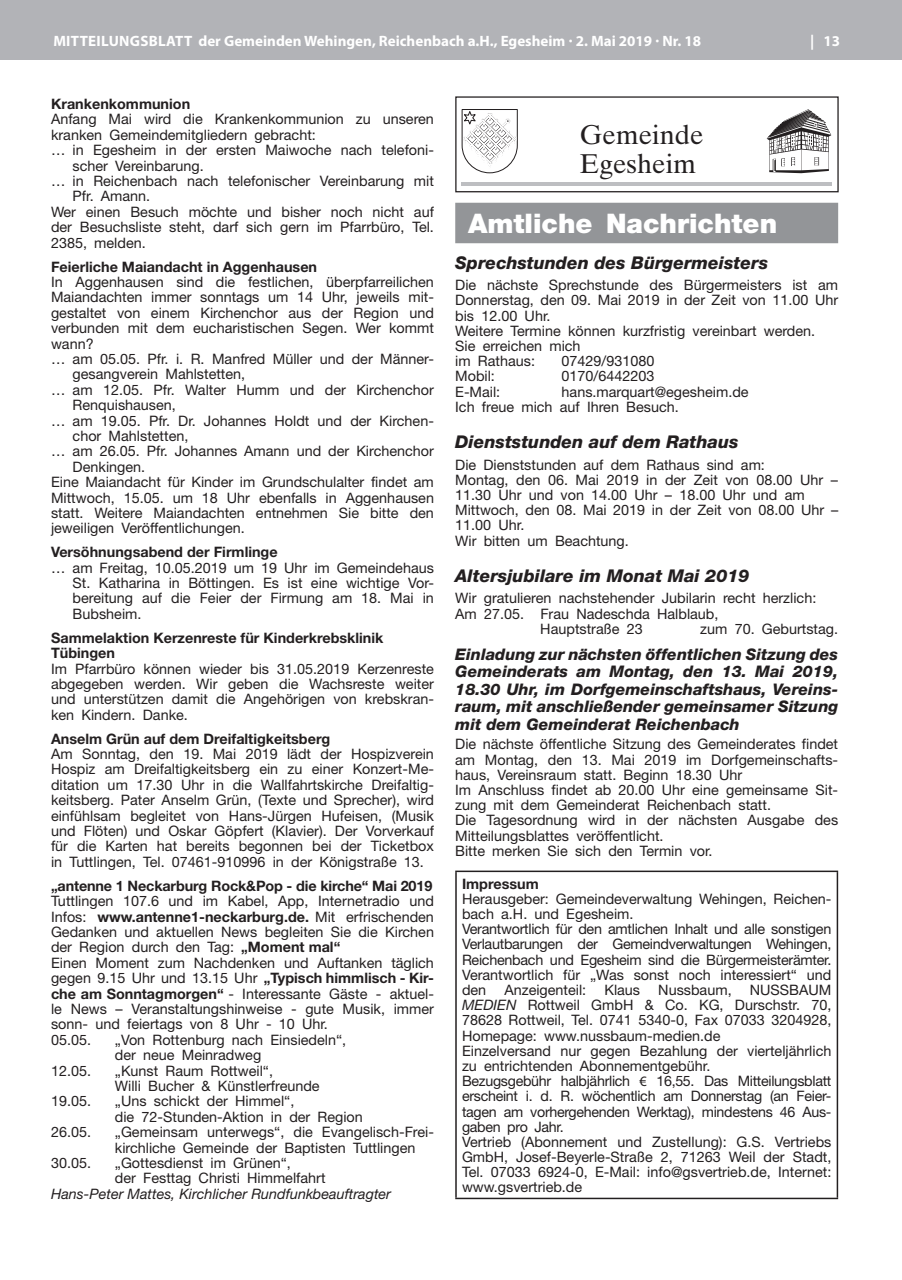
<style>
.page{position:relative;width:902px;height:1280px;background:#fff}
.page>*{position:absolute;margin:0;border:0;box-sizing:border-box;transform-origin:0 0}
.t1{font:27.15px/28.8px "Times Ten";color:#231f20}
.t2{font:900 27px "Helvetica Neue";color:#fff}
.t3{font:italic 800 17.55px "Helvetica Neue";color:#231f20}
.t4{font:italic 800 16.05px/17.5px "Helvetica Neue";color:#231f20;text-align:justify}
.t5{font:700 15px "Myriad Pro";color:#fff}
.t6{font:14.4px/15.1px "Helvetica Neue";color:#231f20}
.t7{font:14.4px/15.1px "Helvetica Neue";letter-spacing:-.02em;color:#231f20}
.t8{font:700 14.4px/15.5px "Helvetica Neue";color:#231f20}
.t9{font:italic 14.4px "Helvetica Neue";color:#231f20}
.s1{font-weight:700}
.s2{font-style:italic}
.s3{font-family:"Myriad Pro"}
</style>
<div class="page">
<div style="left:0;top:0;width:901px;height:60px;background:#b2b3b7"></div>
<div style="left:455px;top:203px;width:383px;height:40px;background:#939598"></div>
<div style="left:455px;top:96px;width:383px;height:96px;border:1px solid #231f20"></div>
<svg style="left:766px;top:109px;width:65px;height:64px"></svg>
<svg style="left:461px;top:109px;width:57px;height:65px"></svg>
<hr style="left:461px;top:183px;width:371px;height:3px;background:#bdbec1">
<hr style="left:455px;top:870px;width:383px;height:2px;background:#231f20">
<hr style="left:455px;top:872px;width:1px;height:326px;background:#231f20">
<hr style="left:836px;top:872px;width:2px;height:326px;background:#231f20">
<hr style="left:455px;top:1198px;width:383px;height:1px;background:#231f20">
<p class="t5" style="left:53px;top:31px;width:649px">MITTEILUNGSBLATT der Gemeinden Wehingen, Reichenbach a.H., Egesheim · 2. Mai 2019 · Nr. 18</p>
<p class="t5" style="left:810px;top:31px;width:31px">| 13</p>
<p class="t8" style="left:51px;top:96px;width:141px">Krankenkommunion</p>
<p class="t6" style="left:51px;top:112px;width:384px">Anfang Mai wird die Krankenkommunion zu unseren</p>
<p class="t6" style="left:51px;top:127px;width:266px">kranken Gemeindemitgliedern gebracht:</p>
<p class="t6" style="left:51px;top:142px;width:384px">… in Egesheim in der ersten Maiwoche nach telefoni-</p>
<p class="t6" style="left:73px;top:158px;width:133px">scher Vereinbarung.</p>
<p class="t6" style="left:51px;top:173px;width:384px">… in Reichenbach nach telefonischer Vereinbarung mit</p>
<p class="t6" style="left:73px;top:189px;width:79px">Pfr. Amann.</p>
<p class="t6" style="left:51px;top:204px;width:384px">Wer einen Besuch möchte und bisher noch nicht auf</p>
<p class="t6" style="left:51px;top:219px;width:384px">der Besuchsliste steht, darf sich gern im Pfarrbüro, Tel.</p>
<p class="t6" style="left:51px;top:235px;width:96px">2385, melden.</p>
<p class="t8" style="left:51px;top:258px;width:267px">Feierliche Maiandacht in Aggenhausen</p>
<p class="t6" style="left:51px;top:274px;width:384px">In Aggenhausen sind die festlichen, überpfarreilichen</p>
<p class="t6" style="left:51px;top:289px;width:384px">Maiandachten immer sonntags um 14 Uhr, jeweils mit-</p>
<p class="t6" style="left:51px;top:305px;width:384px">gestaltet von einem Kirchenchor aus der Region und</p>
<p class="t6" style="left:51px;top:320px;width:384px">verbunden mit dem eucharistischen Segen. Wer kommt</p>
<p class="t6" style="left:51px;top:336px;width:44px">wann?</p>
<p class="t6" style="left:51px;top:351px;width:384px">… am 05.05. Pfr. i. R. Manfred Müller und der Männer-</p>
<p class="t6" style="left:73px;top:366px;width:174px">gesangverein Mahlstetten,</p>
<p class="t6" style="left:51px;top:382px;width:384px">… am 12.05. Pfr. Walter Humm und der Kirchenchor</p>
<p class="t6" style="left:73px;top:397px;width:105px">Renquishausen,</p>
<p class="t6" style="left:51px;top:413px;width:384px">… am 19.05. Pfr. Dr. Johannes Holdt und der Kirchen-</p>
<p class="t6" style="left:73px;top:428px;width:117px">chor Mahlstetten,</p>
<p class="t6" style="left:51px;top:443px;width:384px">… am 26.05. Pfr. Johannes Amann und der Kirchenchor</p>
<p class="t6" style="left:73px;top:459px;width:74px">Denkingen.</p>
<p class="t6" style="left:51px;top:474px;width:384px">Eine Maiandacht für Kinder im Grundschulalter findet am</p>
<p class="t6" style="left:51px;top:490px;width:384px">Mittwoch, 15.05. um 18 Uhr ebenfalls in Aggenhausen</p>
<p class="t6" style="left:51px;top:505px;width:384px">statt. Weitere Maiandachten entnehmen Sie bitte den</p>
<p class="t6" style="left:51px;top:520px;width:195px">jeweiligen Veröffentlichungen.</p>
<p class="t8" style="left:51px;top:544px;width:228px">Versöhnungsabend der Firmlinge</p>
<p class="t6" style="left:73px;top:560px;width:363px;text-align:justify;text-indent:-22px">… am Freitag, 10.05.2019 um 19 Uhr im Gemeindehaus St. Katharina in Böttingen. Es ist eine wichtige Vor&shy;bereitung auf die Feier der Firmung am 18. Mai in Bubsheim.</p>
<p class="t8" style="left:51px;top:630px;width:334px">Sammelaktion Kerzenreste für Kinderkrebsklinik<br>Tübingen</p>
<p class="t6" style="left:51px;top:660px;width:384px;text-align:justify">Im Pfarrbüro können wieder bis 31.05.2019 Kerzenreste abgegeben werden. Wir geben die Wachsreste weiter und unterstützen damit die Angehörigen von krebskran&shy;ken Kindern. Danke.</p>
<p class="t8" style="left:51px;top:730px;width:281px">Anselm Grün auf dem Dreifaltigkeitsberg</p>
<p class="t6" style="left:51px;top:746px;width:384px;text-align:justify">Am Sonntag, den 19. Mai 2019 lädt der Hospizverein Hospiz am Dreifaltigkeitsberg ein zu einer Konzert-Me&shy;ditation um 17.30 Uhr in die Wallfahrtskirche Dreifaltig&shy;keitsberg. Pater Anselm Grün, (Texte und Sprecher), wird einfühlsam begleitet von Hans-Jürgen Hufeisen, (Musik und Flöten) und Oskar Göpfert (Klavier). Der Vorverkauf für die Karten hat bereits begonnen bei der Ticketbox in Tuttlingen, Tel. 07461-910996 in der Königstraße 13.</p>
<p class="t8" style="left:51px;top:878px;width:383px">„antenne 1 Neckarburg Rock&amp;Pop - die kirche“ Mai 2019</p>
<p class="t6" style="left:51px;top:893px;width:384px">Tuttlingen 107.6 und im Kabel, App, Internetradio und Infos: <span class="s1">www.antenne1-neckarburg.de.</span> Mit erfrischenden Gedanken und aktuellen News begleiten Sie die Kirchen der Region durch den Tag: <span class="s1">„Moment mal“<br></span>Einen Moment zum Nachdenken und Auftanken täglich gegen 9.15 Uhr und 13.15 Uhr <span class="s1">„Typisch himmlisch - Kir&shy;che am Sonntagmorgen“</span> - Interessante Gäste - aktuel&shy;le News – Veranstaltungshinweise - gute Musik, immer sonn- und feiertags von 8 Uhr - 10 Uhr.<br>05.05.</p>
<p class="t6" style="left:115px;top:1032px;width:233px">„Von Rottenburg nach Einsiedeln“, der neue Meinradweg</p>
<p class="t6" style="left:51px;top:1063px;width:42px">12.05.</p>
<p class="t6" style="left:115px;top:1062px;width:206px">„Kunst Raum Rottweil“,<br>Willi Bucher &amp; Künstlerfreunde</p>
<p class="t6" style="left:51px;top:1093px;width:42px">19.05.</p>
<p class="t6" style="left:115px;top:1093px;width:249px">„Uns schickt der Himmel“,<br>die 72-Stunden-Aktion in der Region</p>
<p class="t6" style="left:51px;top:1124px;width:42px">26.05.</p>
<p class="t6" style="left:115px;top:1124px;width:320px">„Gemeinsam unterwegs“, die Evangelisch-Frei&shy;kirchliche Gemeinde der Baptisten Tuttlingen</p>
<p class="t6" style="left:51px;top:1155px;width:42px">30.05.</p>
<p class="t6" style="left:115px;top:1155px;width:212px">„Gottesdienst im Grünen“,<br>der Festtag Christi Himmelfahrt</p>
<p class="t9" style="left:51px;top:1185px;width:341px">Hans-Peter Mattes, Kirchlicher Rundfunkbeauftragter</p>
<h1 class="t1" style="left:579px;top:121px;width:125px">Gemeinde<br>Egesheim</h1>
<h2 class="t2" style="left:468px;top:207px;width:310px">Amtliche Nachrichten</h2>
<p class="t3" style="left:455px;top:252px;width:314px">Sprechstunden des Bürgermeisters</p>
<p class="t6" style="left:455px;top:277px;width:384px">Die nächste Sprechstunde des Bürgermeisters ist am Donnerstag, den 09. Mai 2019 in der Zeit von 11.00 Uhr bis 12.00 Uhr.<br>Weitere Termine können kurzfristig vereinbart werden.<br>Sie erreichen mich<br>im Rathaus:</p>
<p class="t6" style="left:561px;top:353px;width:94px">07429/931080</p>
<p class="t6" style="left:455px;top:369px;width:41px">Mobil:</p>
<p class="t6" style="left:561px;top:369px;width:94px">0170/6442203</p>
<p class="t6" style="left:455px;top:384px;width:47px">E-Mail:</p>
<p class="t6" style="left:455px;top:384px;width:295px;text-indent:106px">hans.marquart@egesheim.de<br>Ich freue mich auf Ihren Besuch.</p>
<p class="t3" style="left:455px;top:431px;width:285px">Dienststunden auf dem Rathaus</p>
<p class="t6" style="left:455px;top:457px;width:384px">Die Dienststunden auf dem Rathaus sind am:<br>Montag, den 06. Mai 2019 in der Zeit von 08.00 Uhr – 11.30 Uhr und von 14.00 Uhr – 18.00 Uhr und am Mittwoch, den 08. Mai 2019 in der Zeit von 08.00 Uhr – 11.00 Uhr.<br>Wir bitten um Beachtung.</p>
<p class="t3" style="left:455px;top:565px;width:296px">Altersjubilare im Monat Mai 2019</p>
<p class="t6" style="left:455px;top:590px;width:362px">Wir gratulieren nachstehender Jubilarin recht herzlich:</p>
<p class="t6" style="left:455px;top:606px;width:265px">Am 27.05. Frau Nadeschda Halblaub,</p>
<p class="t6" style="left:540px;top:621px;width:104px">Hauptstraße 23</p>
<p class="t6" style="left:700px;top:621px;width:139px">zum 70. Geburtstag.</p>
<p class="t4" style="left:455px;top:645px;width:384px">Einladung zur nächsten öffentlichen Sitzung des Gemeinderats am Montag, den 13. Mai 2019, 18.30 Uhr, im Dorfgemeinschaftshaus, Vereins&shy;raum, mit anschließender gemeinsamer Sitzung mit dem Gemeinderat Reichenbach</p>
<p class="t6" style="left:455px;top:736px;width:384px">Die nächste öffentliche Sitzung des Gemeinderates findet am Montag, den 13. Mai 2019 im Dorfgemeinschafts&shy;haus, Vereinsraum statt. Beginn 18.30 Uhr<br>Im Anschluss findet ab 20.00 Uhr eine gemeinsame Sit&shy;zung mit dem Gemeinderat Reichenbach statt.<br>Die Tagesordnung wird in der nächsten Ausgabe des Mitteilungsblattes veröffentlicht.<br>Bitte merken Sie sich den Termin vor.</p>
<p class="t8" style="left:462px;top:875px;width:78px">Impressum</p>
<p class="t7" style="left:462px;top:891px;width:371px">Herausgeber: Gemeindeverwaltung Wehingen, Reichen&shy;bach a.H. und Egesheim.<br>Verantwortlich für den amtlichen Inhalt und alle sonstigen Verlautbarungen der Gemeindverwaltungen Wehingen, Reichenbach und Egesheim sind die Bürgermeisterämter.<br>Verantwortlich für „Was sonst noch interessiert“ und den</p>
<p class="t6" style="left:462px;top:982px;width:371px;text-indent:288px">NUSSBAUM <span class="s2">MEDIEN</span> Rottweil GmbH &amp; Co. KG, Durschstr. 70, 78628 Rottweil, Tel. 0741 5340-0, Fax 07033 3204928, Homepage: www.nussbaum-medien.de<br>Einzelversand nur gegen Bezahlung der vierteljährlich zu entrichtenden Abonnementgebühr.<br>Bezugsgebühr halbjährlich <span class="s3">€</span> 16,55. Das Mitteilungsblatt erscheint i. d. R. wöchentlich am Donnerstag (an Feier&shy;tagen am vorhergehenden Werktag), mindestens 46 Aus&shy;gaben pro Jahr.<br>Vertrieb (Abonnement und Zustellung): G.S. Vertriebs GmbH, Josef-Beyerle-Straße 2, 71263 Weil der Stadt, Tel. 07033 6924-0, E-Mail: info@gsvertrieb.de, Internet: www.gsvertrieb.de</p>
<p class="t6" style="left:504px;top:982px;width:83px">Anzeigenteil:</p>
<p class="t6" style="left:604px;top:982px;width:37px">Klaus</p>
<p class="t6" style="left:658px;top:982px;width:75px">Nussbaum,</p>
</div>
